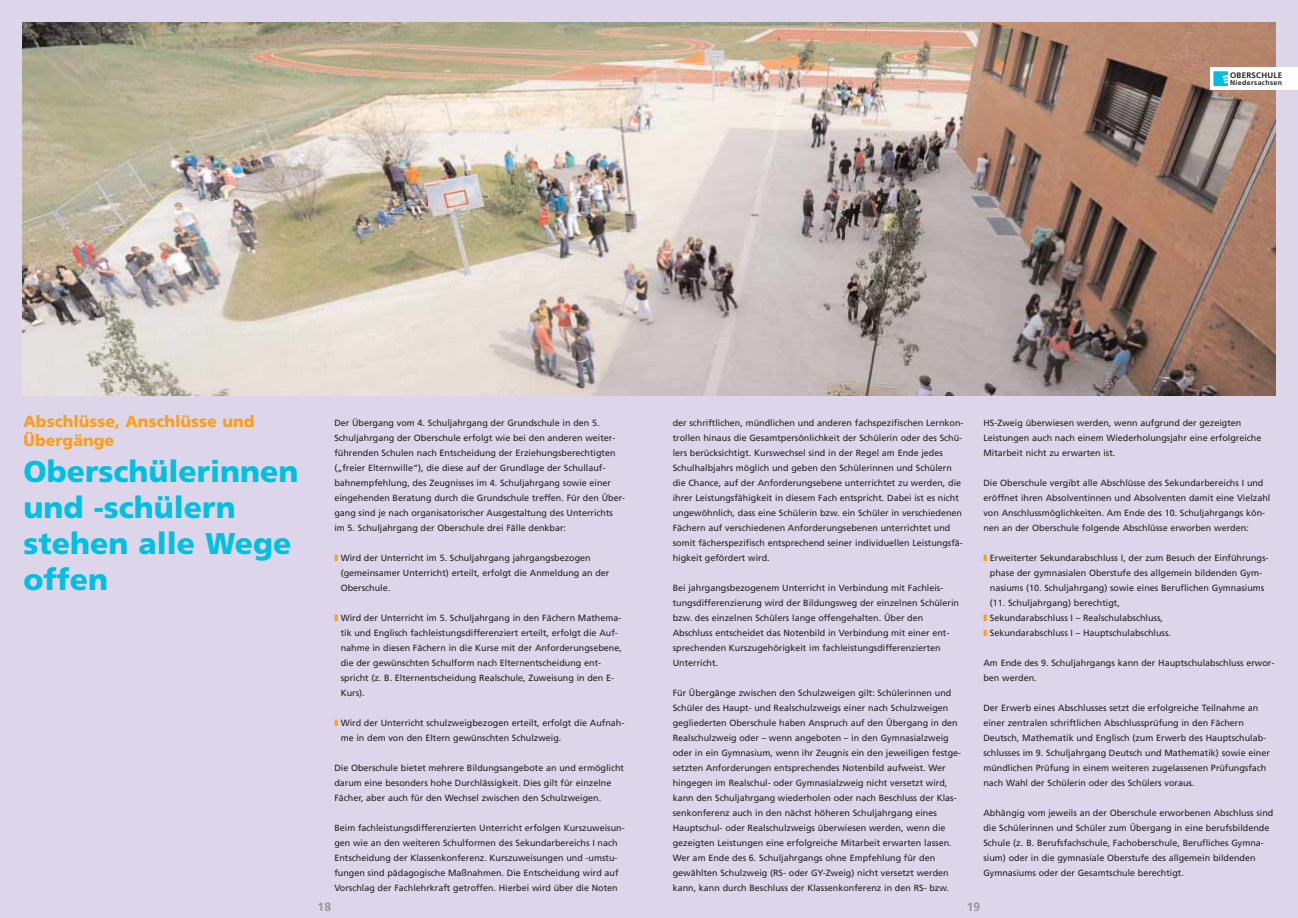
<style>
.page{position:relative;width:1298px;height:918px;background:#ddd6ea}
.page>*{position:absolute;margin:0;border:0;box-sizing:border-box;transform-origin:0 0}
.t1{font:900 30px/36px "Frutiger";color:#00bfe4}
.t2{font:900 16px/19.2px "Frutiger";color:#f99f1b}
.t3{font:700 12px "Frutiger";color:#939598}
.t4{font:9px/15px "Frutiger";color:#231f20}
.t5{font:700 8px "Frutiger";letter-spacing:.035em;color:#231f20}
.t6{font:700 7px "Frutiger";letter-spacing:.055em;color:#231f20}
.s1{color:#f99f1b}
</style>
<div class="page">
<img style="left:23px;top:22px;width:1252px;height:374px">
<div style="left:1210px;top:68px;width:88px;height:22px;background:#fff"></div>
<svg style="left:1213px;top:72px;width:14px;height:14px"></svg>
<p class="t5" style="left:1230px;top:72px;width:54px">OBERSCHULE</p>
<p class="t6" style="left:1230px;top:80px;width:54px">Niedersachsen</p>
<h2 class="t2" style="left:24px;top:413px;width:232px">Abschlüsse, Anschlüsse und<br>Übergänge</h2>
<h1 class="t1" style="left:24px;top:456px;width:277px">Oberschülerinnen und -schülern stehen alle Wege offen</h1>
<p class="t4" style="left:334px;top:416px;width:292px">Der Übergang vom 4. Schuljahrgang der Grundschule in den 5.<br>Schuljahrgang der Oberschule erfolgt wie bei den anderen weiter&shy;führenden Schulen nach Entscheidung der Erziehungsberechtigten („freier Elternwille“), die diese auf der Grundlage der Schullauf&shy;bahnempfehlung, des Zeugnisses im 4. Schuljahrgang sowie einer eingehenden Beratung durch die Grundschule treffen. Für den Über&shy;gang sind je nach organisatorischer Ausgestaltung des Unterrichts im 5. Schuljahrgang der Oberschule drei Fälle denkbar:</p>
<p class="t4" style="left:341px;top:551px;width:270px;text-indent:-6px"><span class="s1">❚</span> Wird der Unterricht im 5. Schuljahrgang jahrgangsbezogen (gemeinsamer Unterricht) erteilt, erfolgt die Anmeldung an der<br>Oberschule.</p>
<p class="t4" style="left:341px;top:611px;width:283px;text-indent:-6px"><span class="s1">❚</span> Wird der Unterricht im 5. Schuljahrgang in den Fächern Mathema&shy;tik und Englisch fachleistungsdifferenziert erteilt, erfolgt die Auf&shy;nahme in diesen Fächern in die Kurse mit der Anforderungsebene, die der gewünschten Schulform nach Elternentscheidung ent&shy;spricht (z. B. Elternentscheidung Realschule, Zuweisung in den E-Kurs).</p>
<p class="t4" style="left:341px;top:716px;width:285px;text-indent:-6px"><span class="s1">❚</span> Wird der Unterricht schulzweigbezogen erteilt, erfolgt die Aufnah&shy;me in dem von den Eltern gewünschten Schulzweig.</p>
<p class="t4" style="left:334px;top:761px;width:291px">Die Oberschule bietet mehrere Bildungsangebote an und ermöglicht darum eine besonders hohe Durchlässigkeit. Dies gilt für einzelne<br>Fächer, aber auch für den Wechsel zwischen den Schulzweigen.</p>
<p class="t4" style="left:334px;top:821px;width:292px">Beim fachleistungsdifferenzierten Unterricht erfolgen Kurszuweisun&shy;gen wie an den weiteren Schulformen des Sekundarbereichs I nach Entscheidung der Klassenkonferenz. Kurszuweisungen und -umstu&shy;fungen sind pädagogische Maßnahmen. Die Entscheidung wird auf Vorschlag der Fachlehrkraft getroffen. Hierbei wird über die Noten</p>
<h3 class="t3" style="left:318px;top:902px;width:15px">18</h3>
<p class="t4" style="left:673px;top:416px;width:292px">der schriftlichen, mündlichen und anderen fachspezifischen Lernkon&shy;trollen hinaus die Gesamtpersönlichkeit der Schülerin oder des Schü&shy;lers berücksichtigt. Kurswechsel sind in der Regel am Ende jedes Schulhalbjahrs möglich und geben den Schülerinnen und Schülern die Chance, auf der Anforderungsebene unterrichtet zu werden, die ihrer Leistungsfähigkeit in diesem Fach entspricht. Dabei ist es nicht ungewöhnlich, dass eine Schülerin bzw. ein Schüler in verschiedenen Fächern auf verschiedenen Anforderungsebenen unterrichtet und somit fächerspezifisch entsprechend seiner individuellen Leistungsfä&shy;higkeit gefördert wird.</p>
<p class="t4" style="left:673px;top:581px;width:288px">Bei jahrgangsbezogenem Unterricht in Verbindung mit Fachleis&shy;tungsdifferenzierung wird der Bildungsweg der einzelnen Schülerin bzw. des einzelnen Schülers lange offengehalten. Über den Abschluss entscheidet das Notenbild in Verbindung mit einer ent&shy;sprechenden Kurszugehörigkeit im fachleistungsdifferenzierten Unterricht.</p>
<p class="t4" style="left:673px;top:686px;width:290px">Für Übergänge zwischen den Schulzweigen gilt: Schülerinnen und Schüler des Haupt- und Realschulzweigs einer nach Schulzweigen gegliederten Oberschule haben Anspruch auf den Übergang in den Realschulzweig oder – wenn angeboten – in den Gymnasialzweig oder in ein Gymnasium, wenn ihr Zeugnis ein den jeweiligen festge&shy;setzten Anforderungen entsprechendes Notenbild aufweist. Wer hingegen im Realschul- oder Gymnasialzweig nicht versetzt wird, kann den Schuljahrgang wiederholen oder nach Beschluss der Klas&shy;senkonferenz auch in den nächst höheren Schuljahrgang eines Hauptschul- oder Realschulzweigs überwiesen werden, wenn die gezeigten Leistungen eine erfolgreiche Mitarbeit erwarten lassen.<br>Wer am Ende des 6. Schuljahrgangs ohne Empfehlung für den gewählten Schulzweig (RS- oder GY-Zweig) nicht versetzt werden kann, kann durch Beschluss der Klassenkonferenz in den RS- bzw.</p>
<p class="t4" style="left:983px;top:416px;width:280px">HS-Zweig überwiesen werden, wenn aufgrund der gezeigten<br>Leistungen auch nach einem Wiederholungsjahr eine erfolgreiche<br>Mitarbeit nicht zu erwarten ist.</p>
<p class="t4" style="left:983px;top:476px;width:288px">Die Oberschule vergibt alle Abschlüsse des Sekundarbereichs I und eröffnet ihren Absolventinnen und Absolventen damit eine Vielzahl von Anschlussmöglichkeiten. Am Ende des 10. Schuljahrgangs kön&shy;nen an der Oberschule folgende Abschlüsse erworben werden:</p>
<p class="t4" style="left:983px;top:551px;width:287px"><span class="s1">❚</span> Erweiterter Sekundarabschluss I, der zum Besuch der Einführungs-</p>
<p class="t4" style="left:990px;top:566px;width:274px">phase der gymnasialen Oberstufe des allgemein bildenden Gym-</p>
<p class="t4" style="left:990px;top:581px;width:276px">nasiums (10. Schuljahrgang) sowie eines Beruflichen Gymnasiums</p>
<p class="t4" style="left:990px;top:596px;width:131px">(11. Schuljahrgang) berechtigt,</p>
<p class="t4" style="left:983px;top:611px;width:181px"><span class="s1">❚</span> Sekundarabschluss I – Realschulabschluss,</p>
<p class="t4" style="left:983px;top:626px;width:189px"><span class="s1">❚</span> Sekundarabschluss I – Hauptschulabschluss.</p>
<p class="t4" style="left:983px;top:656px;width:292px">Am Ende des 9. Schuljahrgangs kann der Hauptschulabschluss erwor&shy;ben werden.</p>
<p class="t4" style="left:983px;top:701px;width:288px">Der Erwerb eines Abschlusses setzt die erfolgreiche Teilnahme an einer zentralen schriftlichen Abschlussprüfung in den Fächern Deutsch, Mathematik und Englisch (zum Erwerb des Hauptschulab&shy;schlusses im 9. Schuljahrgang Deutsch und Mathematik) sowie einer mündlichen Prüfung in einem weiteren zugelassenen Prüfungsfach nach Wahl der Schülerin oder des Schülers voraus.</p>
<p class="t4" style="left:983px;top:806px;width:291px">Abhängig vom jeweils an der Oberschule erworbenen Abschluss sind die Schülerinnen und Schüler zum Übergang in eine berufsbildende Schule (z. B. Berufsfachschule, Fachoberschule, Berufliches Gymna&shy;sium) oder in die gymnasiale Oberstufe des allgemein bildenden Gymnasiums oder der Gesamtschule berechtigt.</p>
<h3 class="t3" style="left:967px;top:902px;width:15px">19</h3>
</div>
